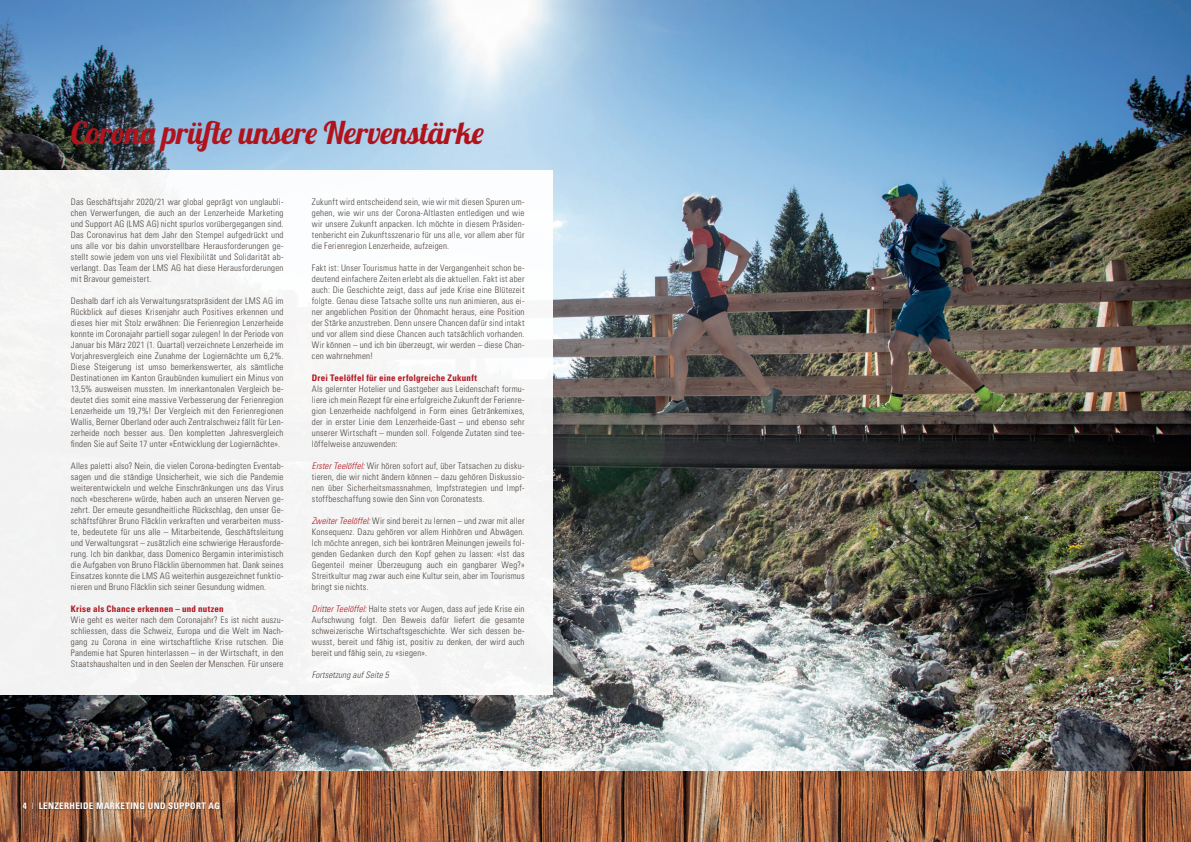
<style>
.page{position:relative;width:1191px;height:842px;background:#fff}
.page>*{position:absolute;margin:0;border:0;box-sizing:border-box;transform-origin:0 0}
.t1{font:31px "Lobster 1.4";color:#b0131c}
.t2{font:300 condensed 9px/11px "Univers LT Std";letter-spacing:.02em;color:#4d453f;text-align:justify}
.t3{font:700 condensed 9px "Univers LT Std";letter-spacing:.025em;color:#b0131c}
.t4{font:700 condensed 9px "Univers LT Std";letter-spacing:.04em;color:#fff}
.t5{font:italic 300 condensed 9px "Univers LT Std";letter-spacing:.01em;color:#4d453f}
.s1{font-style:italic;color:#b0131c}
.s2{font-weight:300}
</style>
<div class="page">
<img style="left:0;top:0;width:1191px;height:842px">
<div style="left:22px;top:801px;width:200px;height:10px;background:#231f20;opacity:.4"></div>
<div style="left:0;top:170px;width:553px;height:524px;background:#f5f5f5"></div>
<h1 class="t1" style="left:71px;top:113px;width:414px">Corona prüfte unsere Nervenstärke</h1>
<p class="t2" style="left:71px;top:196px;width:214px">Das Geschäftsjahr 2020/21 war global geprägt von unglaubli&shy;chen Verwerfungen, die auch an der Lenzerheide Marketing und Support AG (LMS AG) nicht spurlos vorübergegangen sind.<br>Das Coronavirus hat dem Jahr den Stempel aufgedrückt und uns alle vor bis dahin unvorstellbare Herausforderungen ge&shy;stellt sowie jedem von uns viel Flexibilität und Solidarität ab&shy;verlangt. Das Team der LMS AG hat diese Herausforderungen mit Bravour gemeistert.</p>
<p class="t2" style="left:71px;top:295px;width:214px">Deshalb darf ich als Verwaltungsratspräsident der LMS AG im Rückblick auf dieses Krisenjahr auch Positives erkennen und dieses hier mit Stolz erwähnen: Die Ferienregion Lenzerheide konnte im Coronajahr partiell sogar zulegen! In der Periode von Januar bis März 2021 (1. Quartal) verzeichnete Lenzerheide im Vorjahresvergleich eine Zunahme der Logiernächte um 6,2%.<br>Diese Steigerung ist umso bemerkenswerter, als sämtliche Destinationen im Kanton Graubünden kumuliert ein Minus von 13,5% ausweisen mussten. Im innerkantonalen Vergleich be&shy;deutet dies somit eine massive Verbesserung der Ferienregion Lenzerheide um 19,7%! Der Vergleich mit den Ferienregionen Wallis, Berner Oberland oder auch Zentralschweiz fällt für Len&shy;zerheide noch besser aus. Den kompletten Jahresvergleich finden Sie auf Seite 17 unter «Entwicklung der Logiernächte».</p>
<p class="t2" style="left:71px;top:460px;width:214px">Alles paletti also? Nein, die vielen Corona-bedingten Eventab&shy;sagen und die ständige Unsicherheit, wie sich die Pandemie weiterentwickeln und welche Einschränkungen uns das Virus noch «bescheren» würde, haben auch an unseren Nerven ge&shy;zehrt. Der erneute gesundheitliche Rückschlag, den unser Ge&shy;schäftsführer Bruno Fläcklin verkraften und verarbeiten muss&shy;te, bedeutete für uns alle – Mitarbeitende, Geschäftsleitung und Verwaltungsrat – zusätzlich eine schwierige Herausforde&shy;rung. Ich bin dankbar, dass Domenico Bergamin interimistisch die Aufgaben von Bruno Fläcklin übernommen hat. Dank seines Einsatzes konnte die LMS AG weiterhin ausgezeichnet funktio&shy;nieren und Bruno Fläcklin sich seiner Gesundung widmen.</p>
<p class="t3" style="left:71px;top:603px;width:154px">Krise als Chance erkennen – und nutzen</p>
<p class="t2" style="left:71px;top:614px;width:214px">Wie geht es weiter nach dem Coronajahr? Es ist nicht auszu&shy;schliessen, dass die Schweiz, Europa und die Welt im Nach&shy;gang zu Corona in eine wirtschaftliche Krise rutschen. Die Pandemie hat Spuren hinterlassen – in der Wirtschaft, in den Staatshaushalten und in den Seelen der Menschen. Für unsere</p>
<p class="t2" style="left:312px;top:196px;width:214px">Zukunft wird entscheidend sein, wie wir mit diesen Spuren um&shy;gehen, wie wir uns der Corona-Altlasten entledigen und wie wir unsere Zukunft anpacken. Ich möchte in diesem Präsiden&shy;tenbericht ein Zukunftsszenario für uns alle, vor allem aber für die Ferienregion Lenzerheide, aufzeigen.</p>
<p class="t2" style="left:312px;top:262px;width:214px">Fakt ist: Unser Tourismus hatte in der Vergangenheit schon be&shy;deutend einfachere Zeiten erlebt als die aktuellen. Fakt ist aber auch: Die Geschichte zeigt, dass auf jede Krise eine Blütezeit folgte. Genau diese Tatsache sollte uns nun animieren, aus ei&shy;ner angeblichen Position der Ohnmacht heraus, eine Position der Stärke anzustreben. Denn unsere Chancen dafür sind intakt und vor allem sind diese Chancen auch tatsächlich vorhanden.<br>Wir können – und ich bin überzeugt, wir werden – diese Chan&shy;cen wahrnehmen!</p>
<p class="t3" style="left:312px;top:372px;width:166px">Drei Teelöffel für eine erfolgreiche Zukunft</p>
<p class="t2" style="left:312px;top:383px;width:214px">Als gelernter Hotelier und Gastgeber aus Leidenschaft formu&shy;liere ich mein Rezept für eine erfolgreiche Zukunft der Ferienre&shy;gion Lenzerheide nachfolgend in Form eines Getränkemixes, der in erster Linie dem Lenzerheide-Gast – und ebenso sehr unserer Wirtschaft – munden soll. Folgende Zutaten sind tee&shy;löffelweise anzuwenden:</p>
<p class="t2" style="left:312px;top:460px;width:214px"><span class="s1">Erster Teelöffel:</span> Wir hören sofort auf, über Tatsachen zu disku&shy;tieren, die wir nicht ändern können – dazu gehören Diskussio&shy;nen über Sicherheitsmassnahmen, Impfstrategien und Impf&shy;stoffbeschaffung sowie den Sinn von Coronatests.</p>
<p class="t2" style="left:312px;top:515px;width:214px"><span class="s1">Zweiter Teelöffel:</span> Wir sind bereit zu lernen – und zwar mit aller Konsequenz. Dazu gehören vor allem Hinhören und Abwägen.<br>Ich möchte anregen, sich bei konträren Meinungen jeweils fol&shy;genden Gedanken durch den Kopf gehen zu lassen: «Ist das Gegenteil meiner Überzeugung auch ein gangbarer Weg?» Streitkultur mag zwar auch eine Kultur sein, aber im Tourismus bringt sie nichts.</p>
<p class="t2" style="left:312px;top:603px;width:214px"><span class="s1">Dritter Teelöffel:</span> Halte stets vor Augen, dass auf jede Krise ein Aufschwung folgt. Den Beweis dafür liefert die gesamte schweizerische Wirtschaftsgeschichte. Wer sich dessen be&shy;wusst, bereit und fähig ist, positiv zu denken, der wird auch bereit und fähig sein, zu «siegen».</p>
<p class="t5" style="left:312px;top:669px;width:79px">Fortsetzung auf Seite 5</p>
<p class="t4" style="left:23px;top:800px;width:199px">4 <span class="s2">I</span> LENZERHEIDE MARKETING UND SUPPORT AG</p>
</div>
